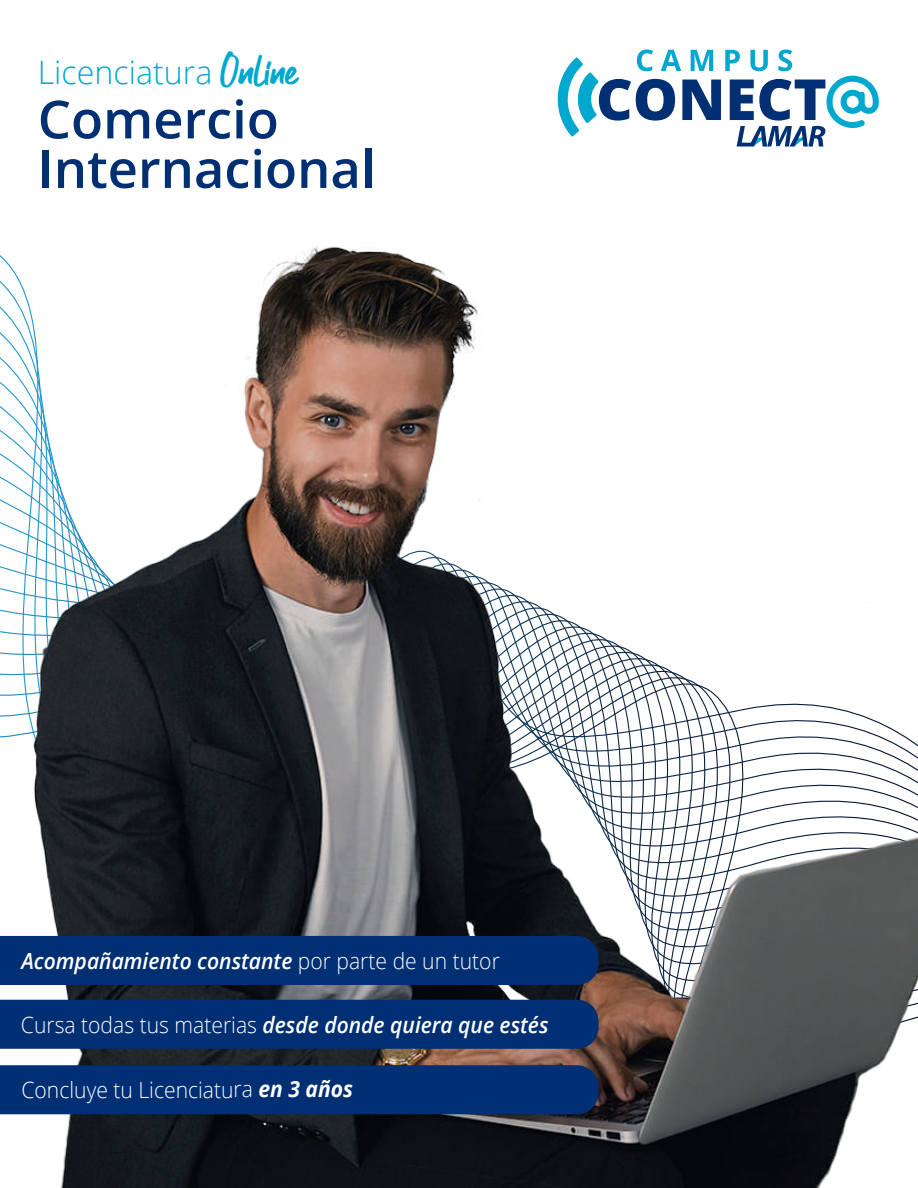
<style>
.page{position:relative;width:918px;height:1188px;background:#fff}
.page>*{position:absolute;margin:0;border:0;box-sizing:border-box;transform-origin:0 0}
.t1{font:600 52.5px/49.5px "Open Sans";color:#002f73}
.t2{font:39.3px "Guthen Bloots Personal Use";color:#00a7cf}
.t3{font:300 32.25px "Open Sans";color:#00a7cf}
.t4{font:italic 600 22.35px "Open Sans";color:#fff;scale:.95 1}
.t5{font:300 22.35px "Open Sans";letter-spacing:-.005em;color:#fff;scale:.95 1}
.s1{font-weight:300;font-style:normal}
.s2{font-weight:700;font-style:italic}
</style>
<div class="page">
<img style="left:0;top:246px;width:918px;height:942px">
<svg style="left:557px;top:50px;width:322px;height:97px"></svg>
<div style="left:0;top:936px;width:598px;height:49px;background:#002f73"></div>
<div style="left:0;top:1000px;width:598px;height:49px;background:#002f73"></div>
<div style="left:0;top:1065px;width:598px;height:49px;background:#002f73"></div>
<h2 class="t2" style="left:221px;top:46px;width:79px">Online</h2>
<h3 class="t3" style="left:38px;top:50px;width:176px">Licenciatura</h3>
<h1 class="t1" style="left:38px;top:94px;width:339px">Comercio<br>Internacional</h1>
<p class="t4" style="left:21px;top:946px;width:505px">Acompañamiento constante <span class="s1">por parte de un tutor</span></p>
<p class="t4" style="left:21px;top:1010px;width:557px"><span class="s1">Cursa todas tus materias</span> desde donde quiera que estés</p>
<p class="t5" style="left:21px;top:1074px;width:351px">Concluye tu Licenciatura <span class="s2">en 3 años</span></p>
</div>
